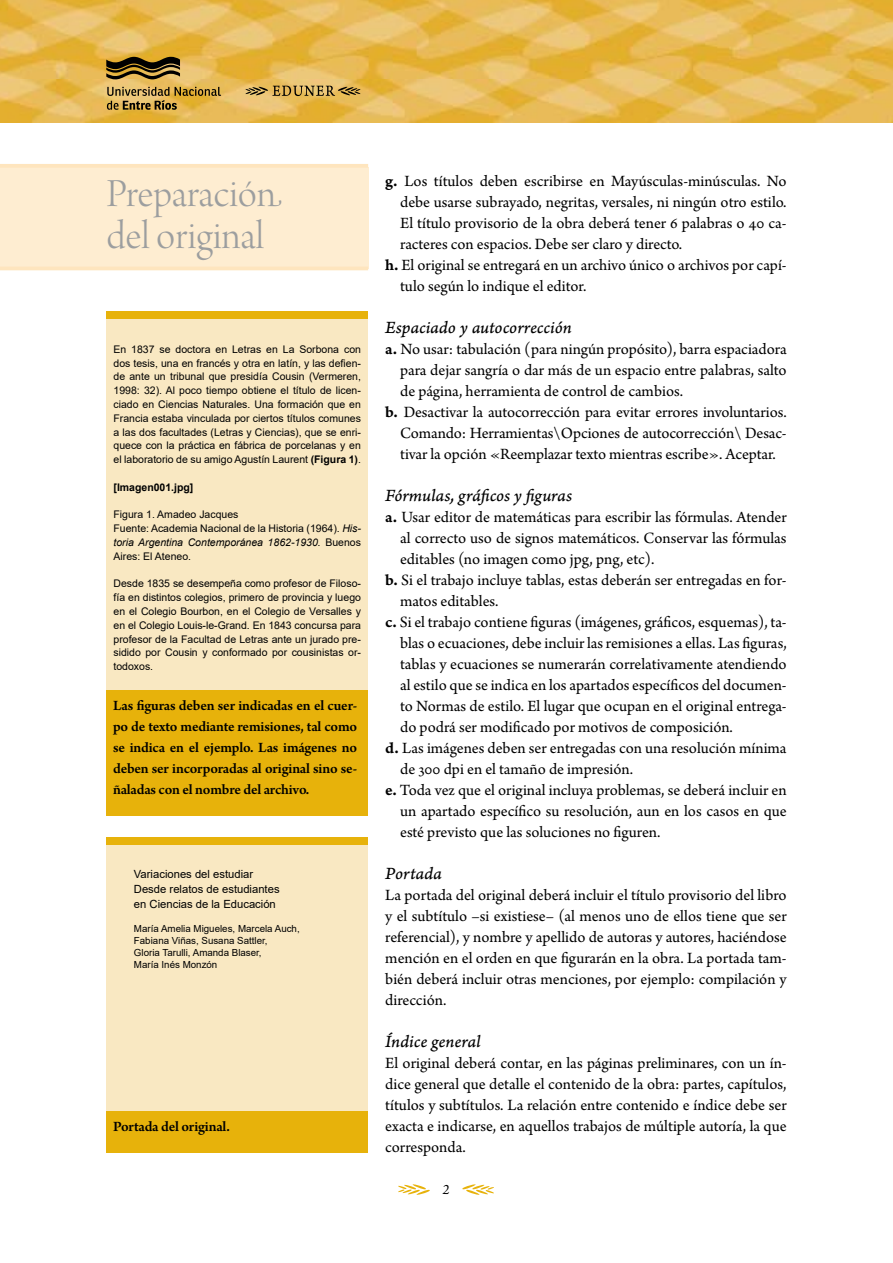
<style>
.page{position:relative;width:893px;height:1263px;background:#fff}
.page>*{position:absolute;margin:0;border:0;box-sizing:border-box;transform-origin:0 0}
.t1{font:42px/42px "Arno Pro Light Display";color:#9c9e9f}
.t2{font:18px "Arno Pro Italic Caption";letter-spacing:-.01em;color:#000}
.t3{font:16.5px/21px "Arno Pro";letter-spacing:-.005em;color:#000;text-align:justify}
.t4{font:600 15px/21px "Arno Pro";letter-spacing:-.015em;color:#000;text-align:justify}
.t5{font:italic 15px "Arno Pro";color:#000}
.t6{font:11.25px/15px "Arial";color:#000}
.t7{font:10.5px/13.8px "Arial";color:#000;text-align:justify}
.t8{font:700 10.5px "Arial";color:#000}
.t9{font:9.75px/12px "Arial";color:#000}
.s1{font-weight:700}
.s2{font-style:italic}
.s3{font-family:"Arno Pro Smbd Caption"}
</style>
<div class="page">
<svg style="left:398px;top:1184px;width:32px;height:11px"></svg>
<svg style="left:462px;top:1184px;width:32px;height:11px"></svg>
<img style="left:0;top:0;width:893px;height:123px">
<svg style="left:246px;top:86px;width:114px;height:10px"></svg>
<svg style="left:107px;top:87px;width:114px;height:23px;background:#b18f43"></svg>
<svg style="left:106px;top:57px;width:74px;height:22px;background:#644f21"></svg>
<div style="left:0;top:167px;width:368px;height:101px;background:#feedd1"></div>
<hr style="left:0;top:267px;width:368px;height:3px;background:#fee5be">
<hr style="left:0;top:164px;width:368px;height:4px;background:#fee5be">
<div style="left:106px;top:315px;width:262px;height:379px;background:#f9e8c2"></div>
<div style="left:106px;top:312px;width:262px;height:7px;background:#e7b20b"></div>
<div style="left:106px;top:690px;width:262px;height:126px;background:#e7b20b"></div>
<div style="left:106px;top:840px;width:262px;height:290px;background:#f9e8c2"></div>
<div style="left:106px;top:837px;width:262px;height:7px;background:#e7b20b"></div>
<div style="left:106px;top:1111px;width:262px;height:41px;background:#e7b20b"></div>
<h1 class="t1" style="left:106px;top:176px;width:177px">Preparación del original</h1>
<p class="t7" style="left:114px;top:342px;width:249px">En 1837 se doctora en Letras en La Sorbona con dos tesis, una en francés y otra en latín, y las defien&shy;de ante un tribunal que presidía Cousin (Vermeren, 1998: 32). Al poco tiempo obtiene el título de licen&shy;ciado en Ciencias Naturales. Una formación que en Francia estaba vinculada por ciertos títulos comunes a las dos facultades (Letras y Ciencias), que se enri&shy;quece con la práctica en fábrica de porcelanas y en el laboratorio de su amigo Agustín Laurent <span class="s1">(Figura 1)</span>.</p>
<p class="t8" style="left:114px;top:480px;width:81px">[Imagen001.jpg]</p>
<p class="t7" style="left:114px;top:508px;width:249px;text-align:left">Figura 1. Amadeo Jacques<br>Fuente: Academia Nacional de la Historia (1964). <span class="s2">His&shy;toria Argentina Contemporánea 1862-1930.</span> Buenos Aires: El Ateneo.</p>
<p class="t7" style="left:114px;top:577px;width:249px">Desde 1835 se desempeña como profesor de Filoso&shy;fía en distintos colegios, primero de provincia y luego en el Colegio Bourbon, en el Colegio de Versalles y en el Colegio Louis-le-Grand. En 1843 concursa para profesor de la Facultad de Letras ante un jurado pre&shy;sidido por Cousin y conformado por cousinistas or&shy;todoxos.</p>
<p class="t4" style="left:113px;top:696px;width:246px">Las figuras deben ser indicadas en el cuer&shy;po de texto mediante remisiones, tal como se indica en el ejemplo. Las imágenes no deben ser incorporadas al original sino se&shy;ñaladas con el nombre del archivo.</p>
<p class="t6" style="left:134px;top:867px;width:147px">Variaciones del estudiar<br>Desde relatos de estudiantes en Ciencias de la Educación</p>
<p class="t9" style="left:134px;top:923px;width:167px">María Amelia Migueles, Marcela Auch,<br>Fabiana Viñas, Susana Sattler,<br>Gloria Tarulli, Amanda Blaser,<br>María Inés Monzón</p>
<p class="t4" style="left:113px;top:1117px;width:118px">Portada del original.</p>
<p class="t3" style="left:385px;top:171px;width:403px"><span class="s3">g.</span> Los títulos deben escribirse en Mayúsculas-minúsculas. No</p>
<p class="t3" style="left:400px;top:192px;width:388px">debe usarse subrayado, negritas, versales, ni ningún otro estilo.</p>
<p class="t3" style="left:400px;top:213px;width:388px">El título provisorio de la obra deberá tener 6 palabras o 40 ca-</p>
<p class="t3" style="left:400px;top:234px;width:284px">racteres con espacios. Debe ser claro y directo.</p>
<p class="t3" style="left:385px;top:255px;width:403px"><span class="s3">h.</span> El original se entregará en un archivo único o archivos por capí-</p>
<p class="t3" style="left:400px;top:276px;width:188px">tulo según lo indique el editor.</p>
<p class="t2" style="left:385px;top:316px;width:188px">Espaciado y autocorrección</p>
<p class="t3" style="left:385px;top:339px;width:403px"><span class="s3">a.</span> No usar: tabulación (para ningún propósito), barra espaciadora</p>
<p class="t3" style="left:400px;top:360px;width:388px">para dejar sangría o dar más de un espacio entre palabras, salto</p>
<p class="t3" style="left:400px;top:381px;width:285px">de página, herramienta de control de cambios.</p>
<p class="t3" style="left:385px;top:402px;width:403px"><span class="s3">b.</span> Desactivar la autocorrección para evitar errores involuntarios.</p>
<p class="t3" style="left:400px;top:423px;width:388px">Comando: Herramientas\Opciones de autocorrección\ Desac-</p>
<p class="t3" style="left:400px;top:444px;width:377px">tivar la opción «Reemplazar texto mientras escribe». Aceptar.</p>
<p class="t2" style="left:385px;top:484px;width:188px">Fórmulas, gráficos y figuras</p>
<p class="t3" style="left:385px;top:507px;width:403px"><span class="s3">a.</span> Usar editor de matemáticas para escribir las fórmulas. Atender</p>
<p class="t3" style="left:400px;top:528px;width:388px">al correcto uso de signos matemáticos. Conservar las fórmulas</p>
<p class="t3" style="left:400px;top:549px;width:256px">editables (no imagen como jpg, png, etc).</p>
<p class="t3" style="left:385px;top:570px;width:403px"><span class="s3">b.</span> Si el trabajo incluye tablas, estas deberán ser entregadas en for-</p>
<p class="t3" style="left:400px;top:591px;width:100px">matos editables.</p>
<p class="t3" style="left:385px;top:612px;width:403px"><span class="s3">c.</span> Si el trabajo contiene figuras (imágenes, gráficos, esquemas), ta-</p>
<p class="t3" style="left:400px;top:633px;width:388px">blas o ecuaciones, debe incluir las remisiones a ellas. Las figuras,</p>
<p class="t3" style="left:400px;top:654px;width:388px">tablas y ecuaciones se numerarán correlativamente atendiendo</p>
<p class="t3" style="left:400px;top:675px;width:388px">al estilo que se indica en los apartados específicos del documen-</p>
<p class="t3" style="left:400px;top:696px;width:388px">to Normas de estilo. El lugar que ocupan en el original entrega-</p>
<p class="t3" style="left:400px;top:717px;width:334px">do podrá ser modificado por motivos de composición.</p>
<p class="t3" style="left:385px;top:738px;width:403px"><span class="s3">d.</span> Las imágenes deben ser entregadas con una resolución mínima</p>
<p class="t3" style="left:400px;top:759px;width:234px">de 300 dpi en el tamaño de impresión.</p>
<p class="t3" style="left:385px;top:780px;width:403px"><span class="s3">e.</span> Toda vez que el original incluya problemas, se deberá incluir en</p>
<p class="t3" style="left:400px;top:801px;width:388px">un apartado específico su resolución, aun en los casos en que</p>
<p class="t3" style="left:400px;top:822px;width:262px">esté previsto que las soluciones no figuren.</p>
<p class="t2" style="left:385px;top:862px;width:58px">Portada</p>
<p class="t3" style="left:385px;top:885px;width:403px">La portada del original deberá incluir el título provisorio del libro y el subtítulo –si existiese– (al menos uno de ellos tiene que ser referencial), y nombre y apellido de autoras y autores, haciéndose mención en el orden en que figurarán en la obra. La portada tam&shy;bién deberá incluir otras menciones, por ejemplo: compilación y dirección.</p>
<p class="t2" style="left:385px;top:1030px;width:97px">Índice general</p>
<p class="t3" style="left:385px;top:1053px;width:403px">El original deberá contar, en las páginas preliminares, con un ín&shy;dice general que detalle el contenido de la obra: partes, capítulos, títulos y subtítulos. La relación entre contenido e índice debe ser exacta e indicarse, en aquellos trabajos de múltiple autoría, la que corresponda.</p>
<p class="t5" style="left:442px;top:1181px;width:9px">2</p>
</div>
